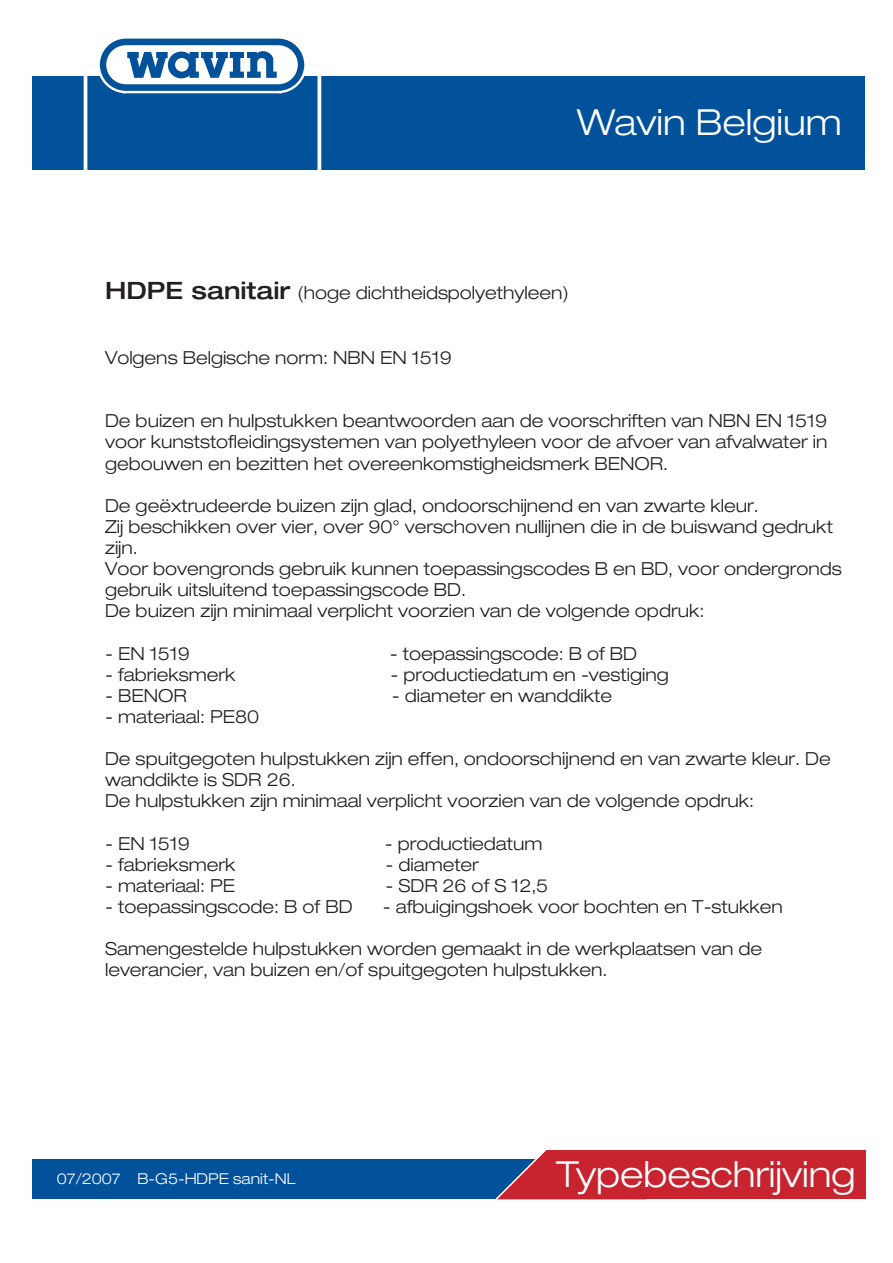
<style>
.page{position:relative;width:893px;height:1263px;background:#fff}
.page>*{position:absolute;margin:0;border:0;box-sizing:border-box;transform-origin:0 0}
.t1{font:300 expanded 36px "Helvetica Neue";color:#fff}
.t2{font:300 expanded 18px/21.1px "Helvetica Neue";color:#231f20}
.t3{font:300 expanded 15px "Helvetica Neue";color:#fff}
.s1{font-weight:500;font-size:24px}
</style>
<div class="page">
<div style="left:32px;top:1159px;width:788px;height:40px;background:#01529b"></div>
<div style="left:546px;top:1150px;width:320px;height:49px;background:#c82430"></div>
<svg style="left:495px;top:1150px;width:152px;height:50px"></svg>
<div style="left:32px;top:77px;width:833px;height:93px;background:#01529b"></div>
<svg style="left:95px;top:38px;width:214px;height:56px"></svg>
<hr style="left:84px;top:61px;width:3px;height:128px;background:#fff">
<svg style="left:317px;top:76px;width:4px;height:94px"></svg>
<h1 class="t1" style="left:577px;top:121px;width:274px">WWavin Belgium</h1>
<p class="t2" style="left:105px;top:283px;width:465px"><span class="s1">HDPE sanitair</span> (hoge dichtheidspolyethyleen)</p>
<p class="t2" style="left:105px;top:348px;width:348px">Volgens Belgische norm: NBN EN 1519</p>
<p class="t2" style="left:105px;top:412px;width:724px;text-align:justify">De buizen en hulpstukken beantwoorden aan de voorschriften van NBN EN 1519 voor kunststofleidingsystemen van polyethyleen voor de afvoer van afvalwater in gebouwen en bezitten het overeenkomstigheidsmerk BENOR.</p>
<p class="t2" style="left:105px;top:496px;width:738px">De geëxtrudeerde buizen zijn glad, ondoorschijnend en van zwarte kleur.<br>Zij beschikken over vier, over 90° verschoven nullijnen die in de buiswand gedrukt zijn.<br>Voor bovengronds gebruik kunnen toepassingscodes B en BD, voor ondergronds gebruik uitsluitend toepassingscode BD.<br>De buizen zijn minimaal verplicht voorzien van de volgende opdruk:</p>
<p class="t2" style="left:105px;top:644px;width:86px">- EN 1519</p>
<p class="t2" style="left:390px;top:644px;width:249px">- toepassingscode: B of BD</p>
<p class="t2" style="left:105px;top:665px;width:132px">- fabrieksmerk</p>
<p class="t2" style="left:390px;top:665px;width:280px">- productiedatum en -vestiging</p>
<p class="t2" style="left:105px;top:686px;width:83px">- BENOR</p>
<p class="t2" style="left:392px;top:686px;width:222px">- diameter en wanddikte</p>
<p class="t2" style="left:105px;top:707px;width:156px">- materiaal: PE80</p>
<p class="t2" style="left:105px;top:749px;width:727px">De spuitgegoten hulpstukken zijn effen, ondoorschijnend en van zwarte kleur. De wanddikte is SDR 26.<br>De hulpstukken zijn minimaal verplicht voorzien van de volgende opdruk:</p>
<p class="t2" style="left:105px;top:834px;width:86px">- EN 1519</p>
<p class="t2" style="left:385px;top:834px;width:159px">- productiedatum</p>
<p class="t2" style="left:105px;top:855px;width:132px">- fabrieksmerk</p>
<p class="t2" style="left:385px;top:855px;width:95px">- diameter</p>
<p class="t2" style="left:105px;top:876px;width:132px">- materiaal: PE</p>
<p class="t2" style="left:385px;top:876px;width:164px">- SDR 26 of S 12,5</p>
<p class="t2" style="left:105px;top:897px;width:249px">- toepassingscode: B of BD</p>
<p class="t2" style="left:383px;top:897px;width:402px">- afbuigingshoek voor bochten en T-stukken</p>
<p class="t2" style="left:105px;top:940px;width:658px">Samengestelde hulpstukken worden gemaakt in de werkplaatsen van de leverancier, van buizen en/of spuitgegoten hulpstukken.</p>
<p class="t3" style="left:57px;top:1172px;width:240px">07/2007 B-G5-HDPE sanit-NL</p>
<h1 class="t1" style="left:556px;top:1159px;width:301px">Typebeschrijving</h1>
</div>
